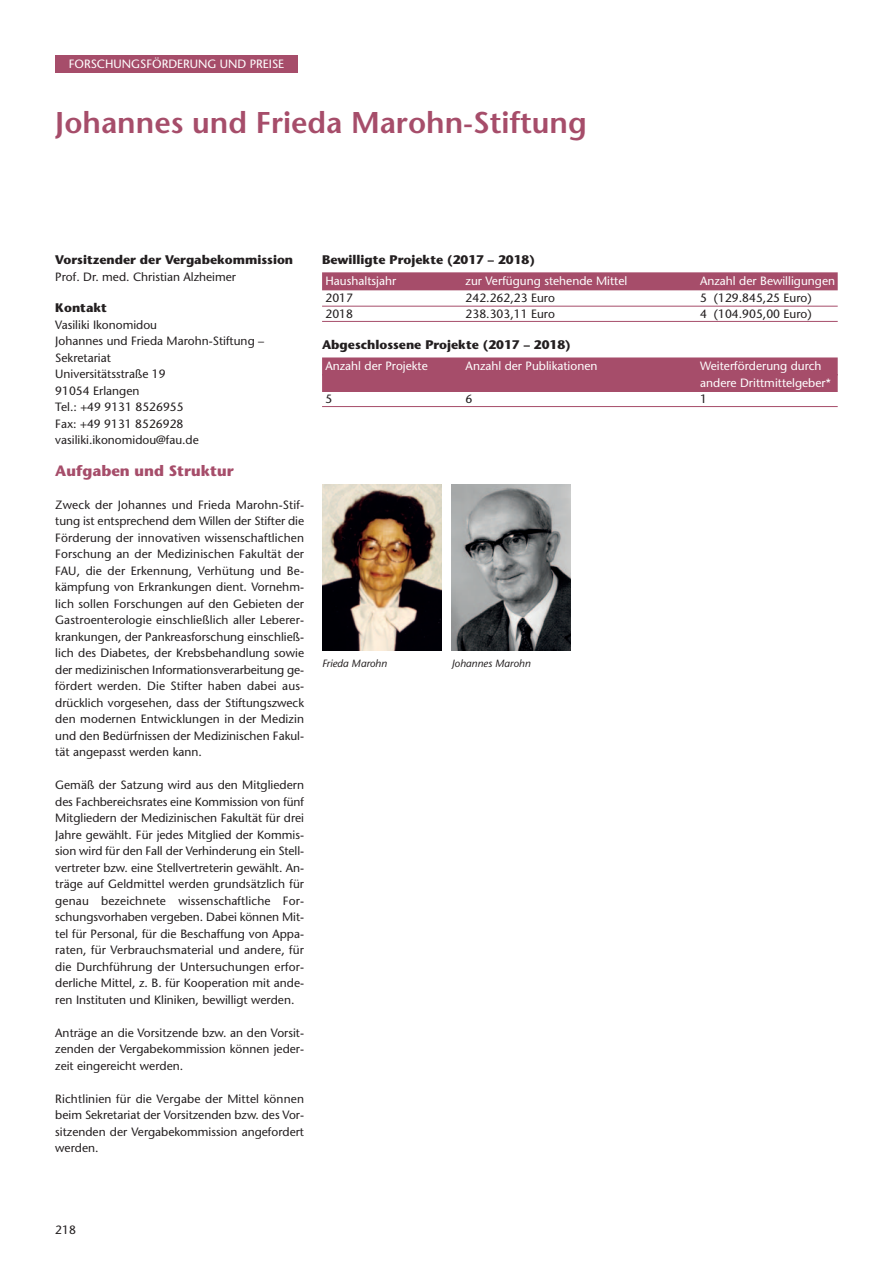
<style>
.page{position:relative;width:893px;height:1263px;background:#fff}
.page>*{position:absolute;margin:0;border:0;box-sizing:border-box;transform-origin:0 0}
.t1{font:600 30px "Stone Sans";color:#a64d6a}
.t2{font:700 15px "Stone Sans";color:#a64d6a}
.t3{font:700 12.45px "Stone Sans";color:#231f20}
.t4{font:12px/16.5px "Stone Sans";color:#231f20;text-align:justify}
.t5{font:12px "Stone Sans";color:#fff}
.t6{font:italic 10.5px "Stone Sans";color:#231f20}
</style>
<div class="page">
<div style="left:55px;top:55px;width:243px;height:17px;background:#a64d6a"></div>
<div style="left:322px;top:272px;width:516px;height:18px;background:#a64d6a"></div>
<hr style="left:322px;top:306px;width:516px;height:1px;background:#a64d6a">
<hr style="left:322px;top:321px;width:516px;height:1px;background:#a64d6a">
<div style="left:322px;top:357px;width:516px;height:18px;background:#a64d6a"></div>
<div style="left:322px;top:374px;width:516px;height:18px;background:#a64d6a"></div>
<hr style="left:322px;top:406px;width:516px;height:1px;background:#a64d6a">
<img style="left:322px;top:485px;width:119px;height:165px">
<img style="left:452px;top:485px;width:119px;height:165px">
<p class="t5" style="left:69px;top:59px;width:217px">FORSCHUNGSFÖRDERUNG UND PREISE</p>
<p class="t1" style="left:55px;top:111px;width:533px">Johannes und Frieda Marohn-Stiftung</p>
<p class="t3" style="left:55px;top:255px;width:239px">Vorsitzender der Vergabekommission</p>
<p class="t4" style="left:55px;top:270px;width:182px">Prof. Dr. med. Christian Alzheimer</p>
<p class="t3" style="left:55px;top:303px;width:53px">Kontakt</p>
<p class="t4" style="left:55px;top:317px;width:103px">Vasiliki Ikonomidou</p>
<p class="t4" style="left:55px;top:334px;width:210px">Johannes und Frieda Marohn-Stiftung –<br>Sekretariat</p>
<p class="t4" style="left:55px;top:367px;width:112px">Universitätsstraße 19</p>
<p class="t4" style="left:55px;top:383px;width:86px">91054 Erlangen</p>
<p class="t4" style="left:55px;top:400px;width:130px">Tel.: +49 9131 8526955</p>
<p class="t4" style="left:55px;top:416px;width:130px">Fax: +49 9131 8526928</p>
<p class="t4" style="left:55px;top:433px;width:145px">vasiliki.ikonomidou@fau.de</p>
<p class="t2" style="left:55px;top:464px;width:180px">Aufgaben und Struktur</p>
<p class="t4" style="left:55px;top:497px;width:250px">Zweck der Johannes und Frieda Marohn-Stif&shy;tung ist entsprechend dem Willen der Stifter die Förderung der innovativen wissenschaftlichen Forschung an der Medizinischen Fakultät der FAU, die der Erkennung, Verhütung und Be&shy;kämpfung von Erkrankungen dient. Vornehm&shy;lich sollen Forschungen auf den Gebieten der Gastroenterologie einschließlich aller Leberer&shy;krankungen, der Pankreasforschung einschließ&shy;lich des Diabetes, der Krebsbehandlung sowie der medizinischen Informationsverarbeitung ge&shy;fördert werden. Die Stifter haben dabei aus&shy;drücklich vorgesehen, dass der Stiftungszweck den modernen Entwicklungen in der Medizin und den Bedürfnissen der Medizinischen Fakul&shy;tät angepasst werden kann.</p>
<p class="t4" style="left:55px;top:778px;width:250px">Gemäß der Satzung wird aus den Mitgliedern des Fachbereichsrates eine Kommission von fünf Mitgliedern der Medizinischen Fakultät für drei Jahre gewählt. Für jedes Mitglied der Kommis&shy;sion wird für den Fall der Verhinderung ein Stell&shy;vertreter bzw. eine Stellvertreterin gewählt. An&shy;träge auf Geldmittel werden grundsätzlich für genau bezeichnete wissenschaftliche For&shy;schungsvorhaben vergeben. Dabei können Mit&shy;tel für Personal, für die Beschaffung von Appa&shy;raten, für Verbrauchsmaterial und andere, für die Durchführung der Untersuchungen erfor&shy;derliche Mittel, z. B. für Kooperation mit ande&shy;ren Instituten und Kliniken, bewilligt werden.</p>
<p class="t4" style="left:55px;top:1025px;width:250px">Anträge an die Vorsitzende bzw. an den Vorsit&shy;zenden der Vergabekommission können jeder&shy;zeit eingereicht werden.</p>
<p class="t4" style="left:55px;top:1091px;width:250px">Richtlinien für die Vergabe der Mittel können beim Sekretariat der Vorsitzenden bzw. des Vor&shy;sitzenden der Vergabekommission angefordert werden.</p>
<p class="t3" style="left:322px;top:255px;width:214px">Bewilligte Projekte (2017 – 2018)</p>
<p class="t5" style="left:326px;top:276px;width:72px">Haushaltsjahr</p>
<p class="t5" style="left:466px;top:276px;width:163px">zur Verfügung stehende Mittel</p>
<p class="t5" style="left:700px;top:276px;width:136px">Anzahl der Bewilligungen</p>
<p class="t4" style="left:326px;top:290px;width:29px">2017</p>
<p class="t4" style="left:466px;top:290px;width:91px">242.262,23 Euro</p>
<p class="t4" style="left:700px;top:290px;width:113px">5 (129.845,25 Euro)</p>
<p class="t4" style="left:326px;top:307px;width:29px">2018</p>
<p class="t4" style="left:466px;top:307px;width:91px">238.303,11 Euro</p>
<p class="t4" style="left:700px;top:307px;width:113px">4 (104.905,00 Euro)</p>
<p class="t3" style="left:322px;top:340px;width:250px">Abgeschlossene Projekte (2017 – 2018)</p>
<p class="t5" style="left:326px;top:361px;width:104px">Anzahl der Projekte</p>
<p class="t5" style="left:466px;top:361px;width:133px">Anzahl der Publikationen</p>
<p class="t5" style="left:700px;top:361px;width:123px">Weiterförderung durch</p>
<p class="t5" style="left:700px;top:378px;width:132px">andere Drittmittelgeber*</p>
<p class="t4" style="left:326px;top:392px;width:8px">5</p>
<p class="t4" style="left:466px;top:392px;width:8px">6</p>
<p class="t4" style="left:700px;top:392px;width:8px">1</p>
<p class="t6" style="left:322px;top:659px;width:66px">Frieda Marohn</p>
<p class="t6" style="left:452px;top:659px;width:80px">Johannes Marohn</p>
<p class="t4" style="left:55px;top:1222px;width:22px">218</p>
</div>
